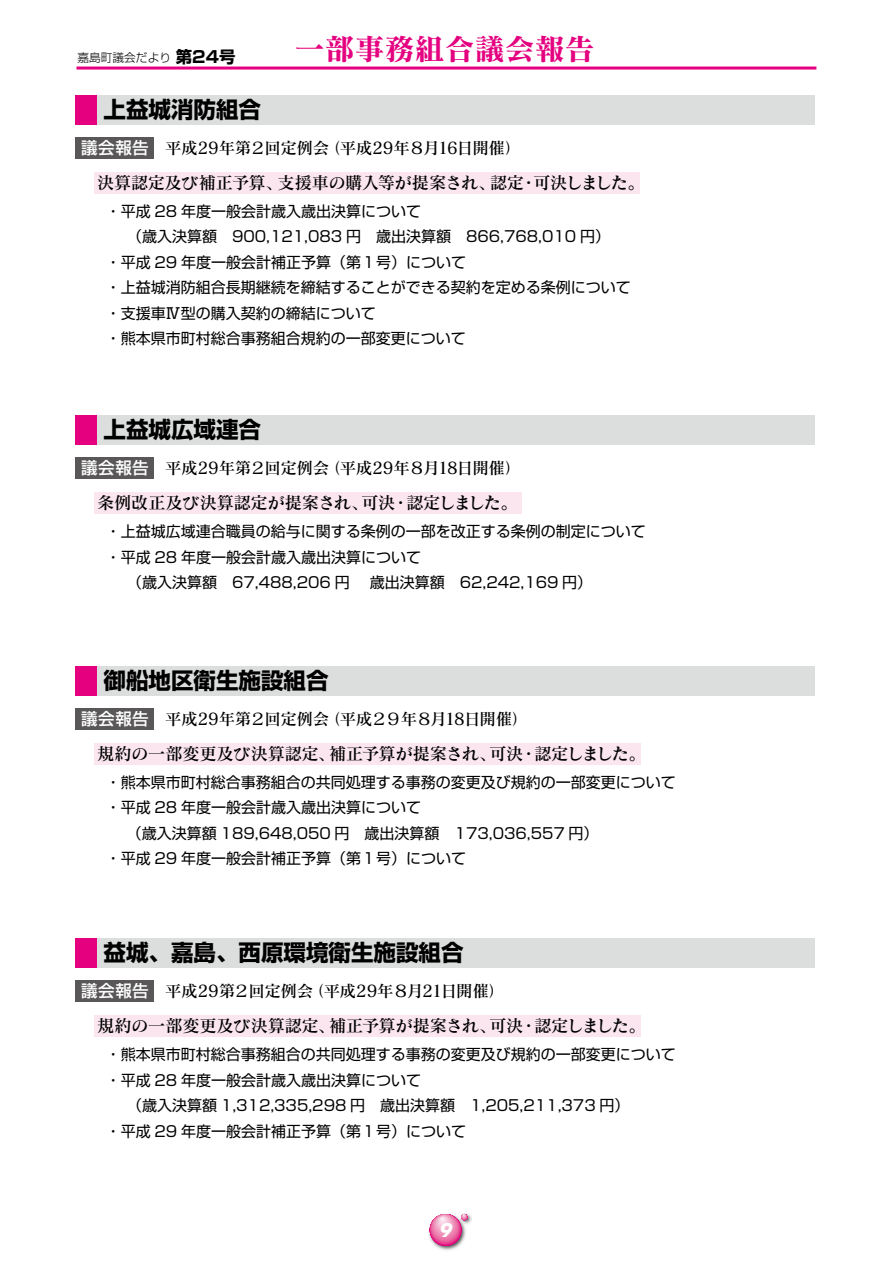
<style>
.page{position:relative;width:893px;height:1263px;background:#fff}
.page>*{position:absolute;margin:0;border:0;box-sizing:border-box;transform-origin:0 0}
.t1{font:30px "Matisse Pro B";color:#e4007f}
.t2{font:700 22.5px "Shin Go Pro";color:#000}
.t3{font:italic 700 18px "Futura";color:#fff}
.t4{font:17.25px "Matisse Pro DB";letter-spacing:-.035em;color:#000}
.t5{font:17.25px "Matisse Pro DB";letter-spacing:-.015em;color:#000}
.t6{font:16.5px "Matisse Pro DB";letter-spacing:-.035em;color:#000}
.t7{font:16.5px "Matisse Pro DB";letter-spacing:-.055em;color:#000}
.t8{font:16.5px "Matisse Pro DB";letter-spacing:-.06em;color:#000}
.t9{font:500 16.5px "Shin Go Pro";letter-spacing:.04em;color:#fff}
.t10{font:700 16.35px "Shin Go Pro";color:#000}
.t11{font:15px "Shin Go Pro";color:#000}
.t12{font:300 11.7px "Shin Go Pro";color:#000}
</style>
<div class="page">
<hr style="left:76px;top:67px;width:740px;height:3px;background:#e4007f">
<div style="left:75px;top:95px;width:740px;height:29px;background:#dcdddd"></div>
<div style="left:75px;top:137px;width:79px;height:21px;background:#595757"></div>
<div style="left:94px;top:172px;width:545px;height:21px;background:#fbe6ef"></div>
<div style="left:76px;top:95px;width:21px;height:29px;background:#e4007f"></div>
<div style="left:75px;top:415px;width:740px;height:30px;background:#dcdddd"></div>
<div style="left:75px;top:458px;width:79px;height:21px;background:#595757"></div>
<div style="left:94px;top:492px;width:427px;height:22px;background:#fbe6ef"></div>
<div style="left:76px;top:415px;width:21px;height:30px;background:#e4007f"></div>
<div style="left:75px;top:666px;width:740px;height:29px;background:#dcdddd"></div>
<div style="left:75px;top:708px;width:79px;height:21px;background:#595757"></div>
<div style="left:94px;top:743px;width:547px;height:21px;background:#fbe6ef"></div>
<div style="left:76px;top:666px;width:21px;height:29px;background:#e4007f"></div>
<div style="left:75px;top:938px;width:740px;height:30px;background:#dcdddd"></div>
<div style="left:75px;top:981px;width:79px;height:21px;background:#595757"></div>
<div style="left:94px;top:1015px;width:547px;height:22px;background:#fbe6ef"></div>
<div style="left:76px;top:938px;width:21px;height:30px;background:#e4007f"></div>
<img style="left:429px;top:1213px;width:42px;height:37px">
<svg style="left:430px;top:1214px;width:32px;height:32px"></svg>
<div style="left:430px;top:1214px;width:31px;height:32px;background:#e40080;border-radius:50%"></div>
<svg style="left:430px;top:1214px;width:31px;height:31px"></svg>
<svg style="left:430px;top:1214px;width:30px;height:30px"></svg>
<div style="left:431px;top:1214px;width:29px;height:29px;background:#e84592;border-radius:50%"></div>
<div style="left:431px;top:1214px;width:28px;height:29px;background:#e84994;border-radius:50%"></div>
<div style="left:431px;top:1214px;width:28px;height:28px;background:#e9589a;border-radius:50%"></div>
<svg style="left:431px;top:1214px;width:28px;height:27px"></svg>
<div style="left:432px;top:1214px;width:26px;height:27px;background:#ea66a1;border-radius:50%"></div>
<div style="left:432px;top:1214px;width:26px;height:26px;background:#eb6ea5;border-radius:50%"></div>
<div style="left:432px;top:1214px;width:25px;height:25px;background:#ec78ab;border-radius:50%"></div>
<div style="left:433px;top:1214px;width:24px;height:24px;background:#ec78ab;border-radius:50%"></div>
<div style="left:433px;top:1214px;width:23px;height:24px;background:#ed7dae;border-radius:50%"></div>
<div style="left:433px;top:1215px;width:23px;height:23px;background:#ed7dae;border-radius:50%"></div>
<div style="left:433px;top:1215px;width:23px;height:22px;background:#ee84b2;border-radius:50%"></div>
<div style="left:433px;top:1215px;width:22px;height:22px;background:#ee84b2;border-radius:50%"></div>
<div style="left:433px;top:1215px;width:22px;height:21px;background:#ee87b4;border-radius:50%"></div>
<div style="left:434px;top:1215px;width:21px;height:21px;background:#ef8eb8;border-radius:50%"></div>
<div style="left:434px;top:1215px;width:20px;height:20px;background:#ef93bb;border-radius:50%"></div>
<div style="left:434px;top:1215px;width:20px;height:19px;background:#f095bc;border-radius:50%"></div>
<div style="left:435px;top:1215px;width:19px;height:19px;background:#f095bc;border-radius:50%"></div>
<div style="left:435px;top:1215px;width:18px;height:19px;background:#f09abf;border-radius:50%"></div>
<div style="left:435px;top:1215px;width:18px;height:18px;background:#f1a0c3;border-radius:50%"></div>
<div style="left:436px;top:1216px;width:16px;height:16px;background:#f2a7c8;border-radius:50%"></div>
<div style="left:436px;top:1216px;width:15px;height:15px;background:#f3aecc;border-radius:50%"></div>
<div style="left:436px;top:1216px;width:15px;height:14px;background:#f3b0cd;border-radius:50%"></div>
<div style="left:437px;top:1216px;width:14px;height:14px;background:#f3b0cd;border-radius:50%"></div>
<div style="left:437px;top:1216px;width:13px;height:13px;background:#f5b8d3;border-radius:50%"></div>
<div style="left:437px;top:1216px;width:12px;height:12px;background:#f5bdd5;border-radius:50%"></div>
<div style="left:438px;top:1216px;width:11px;height:12px;background:#f6bfd7;border-radius:50%"></div>
<div style="left:438px;top:1216px;width:11px;height:11px;background:#f6c3d9;border-radius:50%"></div>
<div style="left:438px;top:1216px;width:10px;height:10px;background:#f4bcd3;border-radius:50%"></div>
<div style="left:438px;top:1217px;width:10px;height:9px;background:#f7c9dd;border-radius:50%"></div>
<div style="left:439px;top:1217px;width:9px;height:9px;background:#f7cbdf;border-radius:50%"></div>
<div style="left:439px;top:1217px;width:8px;height:8px;background:#f8d1e2;border-radius:50%"></div>
<div style="left:439px;top:1217px;width:7px;height:7px;background:#f9d5e5;border-radius:50%"></div>
<div style="left:440px;top:1217px;width:6px;height:7px;background:#f9d7e6;border-radius:50%"></div>
<svg style="left:440px;top:1217px;width:5px;height:4px"></svg>
<svg style="left:461px;top:1214px;width:6px;height:6px"></svg>
<p class="t10" style="left:176px;top:44px;width:61px">第24号</p>
<p class="t12" style="left:77px;top:48px;width:95px">嘉島町議会だより</p>
<h2 class="t2" style="left:104px;top:91px;width:159px">上益城消防組合</h2>
<h1 class="t1" style="left:295px;top:29px;width:302px">一部事務組合議会報告</h1>
<p class="t9" style="left:81px;top:134px;width:69px">議会報告</p>
<p class="t6" style="left:165px;top:137px;width:166px">平成29年第２回定例会</p>
<p class="t7" style="left:324px;top:137px;width:199px">（平成29年８月16日開催(</p>
<p class="t4" style="left:97px;top:171px;width:187px">決算認定及び補正予算、</p>
<p class="t4" style="left:278px;top:171px;width:219px">支援車の購入等が提案され、</p>
<p class="t4" style="left:490px;top:171px;width:35px">認定</p>
<p class="t4" style="left:533px;top:171px;width:113px">可決しました。</p>
<p class="t4" style="left:520px;top:171px;width:19px">・</p>
<p class="t11" style="left:106px;top:199px;width:317px">・平成 28 年度一般会計歳入歳出決算について</p>
<p class="t11" style="left:120px;top:224px;width:492px">　（歳入決算額　900,121,083 円　歳出決算額　866,768,010 円(</p>
<p class="t11" style="left:106px;top:250px;width:362px">・平成 29 年度一般会計補正予算（第１号）について</p>
<p class="t11" style="left:106px;top:275px;width:526px">・上益城消防組合長期継続を締結することができる契約を定める条例について</p>
<p class="t11" style="left:106px;top:301px;width:271px">・支援車Ⅳ型の購入契約の締結について</p>
<p class="t11" style="left:106px;top:326px;width:361px">・熊本県市町村総合事務組合規約の一部変更について</p>
<h2 class="t2" style="left:104px;top:412px;width:159px">上益城広域連合</h2>
<p class="t9" style="left:81px;top:454px;width:69px">議会報告</p>
<p class="t6" style="left:165px;top:457px;width:166px">平成29年第２回定例会</p>
<p class="t7" style="left:324px;top:457px;width:199px">（平成29年８月18日開催(</p>
<p class="t5" style="left:97px;top:492px;width:273px">条例改正及び決算認定が提案され、</p>
<p class="t4" style="left:406px;top:492px;width:113px">認定しました。</p>
<p class="t4" style="left:362px;top:492px;width:35px">可決</p>
<p class="t4" style="left:392px;top:492px;width:19px">・</p>
<p class="t11" style="left:106px;top:519px;width:541px">・上益城広域連合職員の給与に関する条例の一部を改正する条例の制定について</p>
<p class="t11" style="left:106px;top:545px;width:317px">・平成 28 年度一般会計歳入歳出決算について</p>
<p class="t11" style="left:120px;top:570px;width:474px">　（歳入決算額　67,488,206 円　歳出決算額　62,242,169 円(</p>
<h2 class="t2" style="left:104px;top:662px;width:226px">御船地区衛生施設組合</h2>
<p class="t9" style="left:81px;top:705px;width:69px">議会報告</p>
<p class="t6" style="left:165px;top:708px;width:166px">平成29年第２回定例会</p>
<p class="t8" style="left:324px;top:708px;width:206px">（平成２９年８月18日開催(</p>
<p class="t5" style="left:97px;top:742px;width:239px">規約の一部変更及び決算認定、</p>
<p class="t4" style="left:329px;top:742px;width:169px">補正予算が提案され、</p>
<p class="t4" style="left:534px;top:742px;width:113px">認定しました。</p>
<p class="t4" style="left:489px;top:742px;width:35px">可決</p>
<p class="t4" style="left:520px;top:742px;width:19px">・</p>
<p class="t11" style="left:106px;top:770px;width:572px">・熊本県市町村総合事務組合の共同処理する事務の変更及び規約の一部変更について</p>
<p class="t11" style="left:106px;top:795px;width:317px">・平成 28 年度一般会計歳入歳出決算について</p>
<p class="t11" style="left:127px;top:821px;width:473px">（歳入決算額 189,648,050 円　歳出決算額　173,036,557 円(</p>
<p class="t11" style="left:106px;top:846px;width:362px">・平成 29 年度一般会計補正予算（第１号）について</p>
<h2 class="t2" style="left:104px;top:935px;width:361px">益城、嘉島、西原環境衛生施設組合</h2>
<p class="t8" style="left:308px;top:980px;width:199px">（平成29年８月21日開催(</p>
<p class="t9" style="left:81px;top:977px;width:69px">議会報告</p>
<p class="t6" style="left:165px;top:980px;width:149px">平成29第２回定例会</p>
<p class="t5" style="left:97px;top:1015px;width:239px">規約の一部変更及び決算認定、</p>
<p class="t4" style="left:329px;top:1015px;width:169px">補正予算が提案され、</p>
<p class="t4" style="left:534px;top:1015px;width:113px">認定しました。</p>
<p class="t4" style="left:489px;top:1015px;width:35px">可決</p>
<p class="t4" style="left:520px;top:1015px;width:19px">・</p>
<p class="t11" style="left:106px;top:1042px;width:572px">・熊本県市町村総合事務組合の共同処理する事務の変更及び規約の一部変更について</p>
<p class="t11" style="left:106px;top:1067px;width:317px">・平成 28 年度一般会計歳入歳出決算について</p>
<p class="t11" style="left:127px;top:1093px;width:504px">（歳入決算額 1,312,335,298 円　歳出決算額　1,205,211,373 円(</p>
<p class="t11" style="left:106px;top:1118px;width:362px">・平成 29 年度一般会計補正予算（第１号）について</p>
<p class="t3" style="left:439px;top:1218px;width:14px">9</p>
</div>
